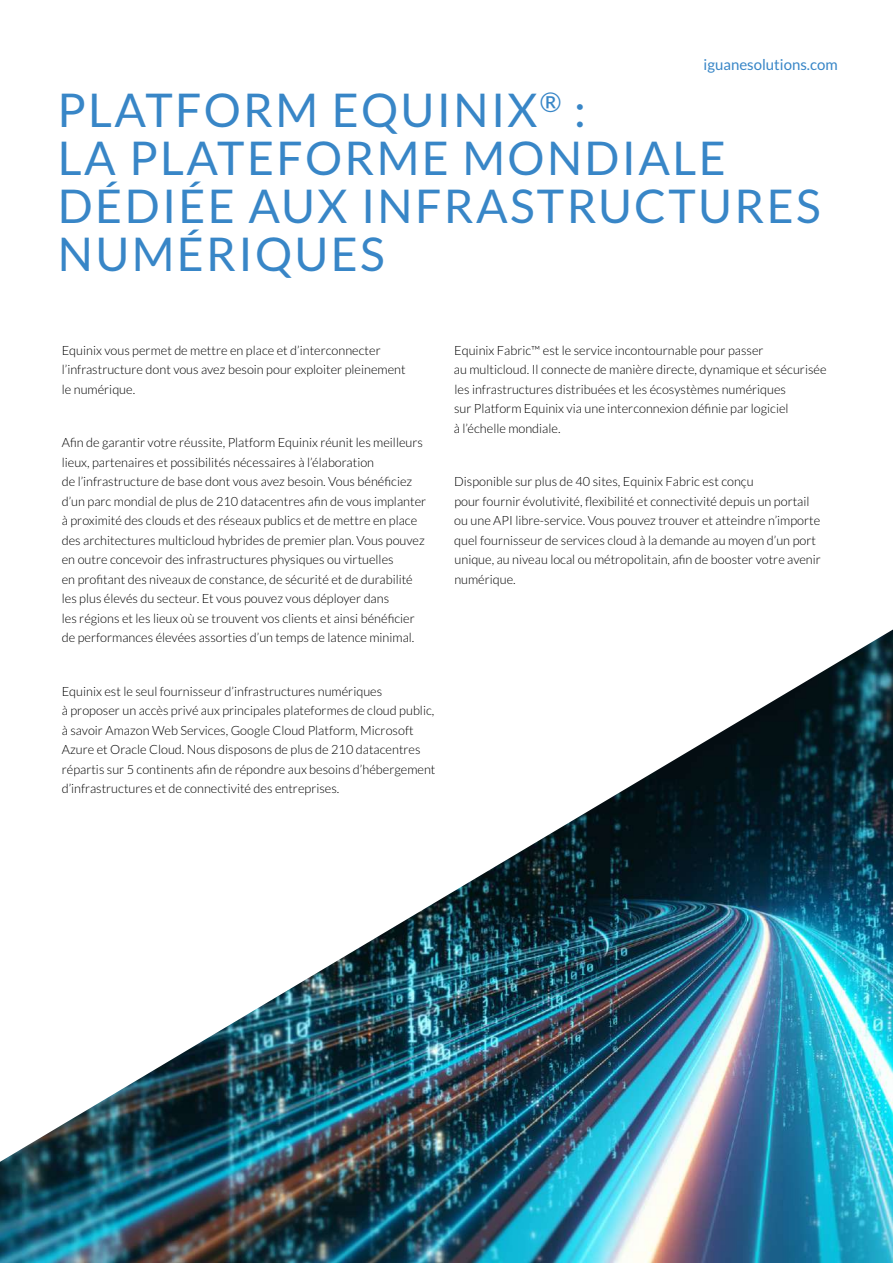
<style>
.page{position:relative;width:893px;height:1263px;background:#fff}
.page>*{position:absolute;margin:0;border:0;box-sizing:border-box;transform-origin:0 0}
.t1{font:46.5px/48px "Lato";letter-spacing:.05em;color:#3886c7}
.t2{font:15px "Lato";color:#3886c7}
.t3{font:300 12.75px/19.5px "Lato";color:#000}
</style>
<div class="page">
<img style="left:0;top:629px;width:893px;height:634px">
<p class="t2" style="left:703px;top:57px;width:136px">iguanesolutions.com</p>
<h1 class="t1" style="left:58px;top:86px;width:765px">PLATFORM EQUINIX<sup>®</sup> :<br>LA PLATEFORME MONDIALE<br>DÉDIÉE AUX INFRASTRUCTURES<br>NUMÉRIQUES</h1>
<p class="t3" style="left:62px;top:340px;width:345px">Equinix vous permet de mettre en place et d’interconnecter l’infrastructure dont vous avez besoin pour exploiter pleinement le numérique.</p>
<p class="t3" style="left:62px;top:433px;width:366px">Afin de garantir votre réussite, Platform Equinix réunit les meilleurs lieux, partenaires et possibilités nécessaires à l’élaboration<br>de l’infrastructure de base dont vous avez besoin. Vous bénéficiez d’un parc mondial de plus de 210 datacentres afin de vous implanter à proximité des clouds et des réseaux publics et de mettre en place des architectures multicloud hybrides de premier plan. Vous pouvez en outre concevoir des infrastructures physiques ou virtuelles<br>en profitant des niveaux de constance, de sécurité et de durabilité les plus élevés du secteur. Et vous pouvez vous déployer dans<br>les régions et les lieux où se trouvent vos clients et ainsi bénéficier de performances élevées assorties d’un temps de latence minimal.</p>
<p class="t3" style="left:62px;top:681px;width:375px">Equinix est le seul fournisseur d’infrastructures numériques<br>à proposer un accès privé aux principales plateformes de cloud public, à savoir Amazon Web Services, Google Cloud Platform, Microsoft Azure et Oracle Cloud. Nous disposons de plus de 210 datacentres répartis sur 5 continents afin de répondre aux besoins d’hébergement d’infrastructures et de connectivité des entreprises.</p>
<p class="t3" style="left:454px;top:340px;width:374px">Equinix Fabric™ est le service incontournable pour passer<br>au multicloud. Il connecte de manière directe, dynamique et sécurisée les infrastructures distribuées et les écosystèmes numériques<br>sur Platform Equinix via une interconnexion définie par logiciel<br>à l’échelle mondiale.</p>
<p class="t3" style="left:454px;top:472px;width:368px">Disponible sur plus de 40 sites, Equinix Fabric est conçu<br>pour fournir évolutivité, flexibilité et connectivité depuis un portail ou une API libre-service. Vous pouvez trouver et atteindre n’importe quel fournisseur de services cloud à la demande au moyen d’un port unique, au niveau local ou métropolitain, afin de booster votre avenir numérique.</p>
</div>
